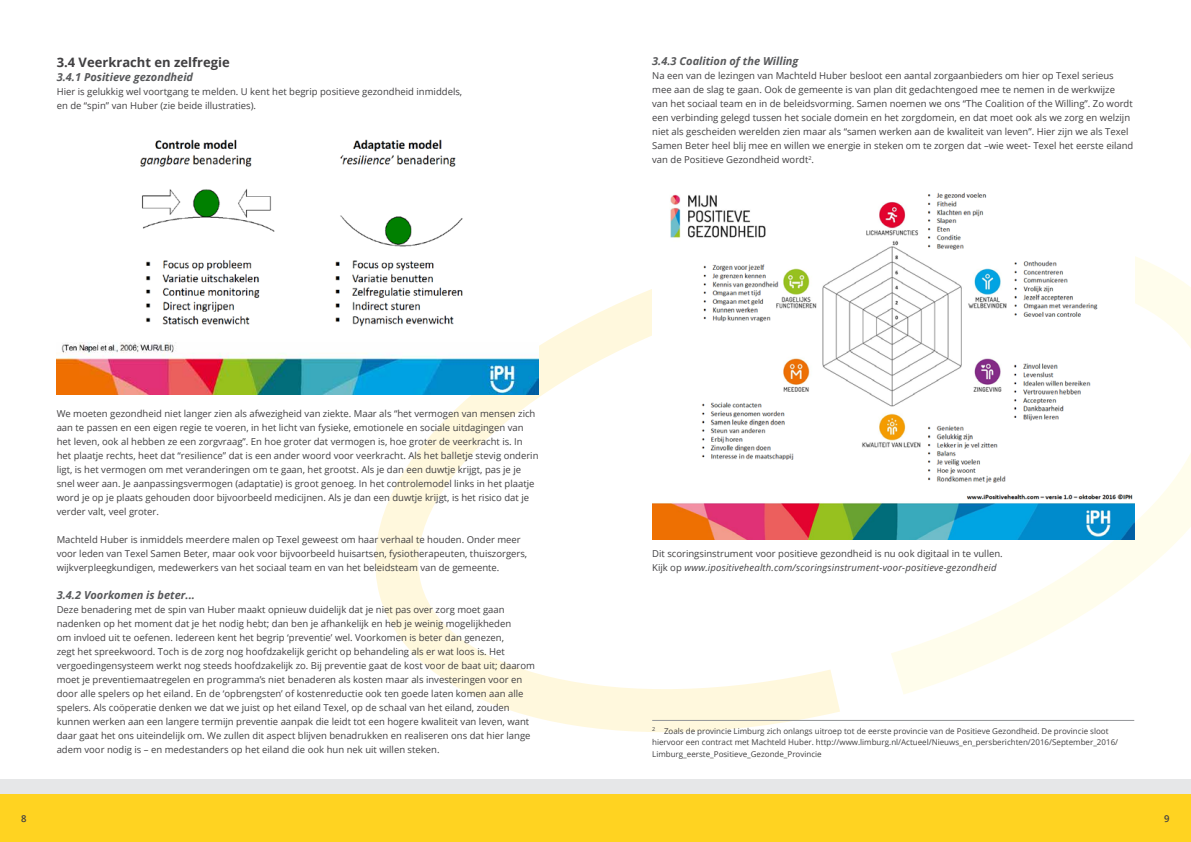
<style>
.page{position:relative;width:1191px;height:842px;background:#fff}
.page>*{position:absolute;margin:0;border:0;box-sizing:border-box;transform-origin:0 0}
.t1{font:700 13px "Open Sans";color:#414042}
.t2{font:italic 700 11px "Open Sans";color:#58595b}
.t3{font:9.5px/14px "Open Sans";color:#414042}
.t4{font:600 9.5px "Open Sans";color:#414042}
.t5{font:8px/11.5px "Open Sans";color:#414042}
.s1{font-style:italic}
</style>
<div class="page">
<svg style="left:840px;top:256px;width:351px;height:438px"></svg>
<svg style="left:363px;top:289px;width:477px;height:443px"></svg>
<div style="left:0;top:794px;width:1191px;height:48px;background:#ffd321"></div>
<div style="left:0;top:780px;width:1191px;height:14px;background:#e6e7e8"></div>
<div style="left:57px;top:127px;width:482px;height:244px;background:#fff"></div>
<img style="left:140px;top:139px;width:316px;height:28px">
<img style="left:57px;top:343px;width:482px;height:51px">
<img style="left:142px;top:188px;width:321px;height:59px">
<img style="left:146px;top:260px;width:317px;height:67px">
<img style="left:652px;top:193px;width:482px;height:346px">
<hr style="left:652px;top:720px;width:482px;height:1px;background:#939598">
<h1 class="t1" style="left:57px;top:53px;width:174px">3.4 Veerkracht en zelfregie</h1>
<p class="t2" style="left:57px;top:69px;width:138px">3.4.1 Positieve gezondheid</p>
<p class="t3" style="left:57px;top:84px;width:407px">Hier is gelukkig wel voortgang te melden. U kent het begrip positieve gezondheid inmiddels, en de “spin” van Huber (zie beide illustraties).</p>
<p class="t3" style="left:57px;top:406px;width:483px">We moeten gezondheid niet langer zien als afwezigheid van ziekte. Maar als “het vermogen van mensen zich aan te passen en een eigen regie te voeren, in het licht van fysieke, emotionele en sociale uitdagingen van het leven, ook al hebben ze een zorgvraag”. En hoe groter dat vermogen is, hoe groter de veerkracht is. In het plaatje rechts, heet dat “resilience” dat is een ander woord voor veerkracht. Als het balletje stevig onderin ligt, is het vermogen om met veranderingen om te gaan, het grootst. Als je dan een duwtje krijgt, pas je je snel weer aan. Je aanpassingsvermogen (adaptatie) is groot genoeg. In het controlemodel links in het plaatje word je op je plaats gehouden door bijvoorbeeld medicijnen. Als je dan een duwtje krijgt, is het risico dat je verder valt, veel groter.</p>
<p class="t3" style="left:57px;top:532px;width:472px">Machteld Huber is inmiddels meerdere malen op Texel geweest om haar verhaal te houden. Onder meer voor leden van Texel Samen Beter, maar ook voor bijvoorbeeld huisartsen, fysiotherapeuten, thuiszorgers, wijkverpleegkundigen, medewerkers van het sociaal team en van het beleidsteam van de gemeente.</p>
<p class="t2" style="left:57px;top:587px;width:140px">3.4.2 Voorkomen is beter...</p>
<p class="t3" style="left:57px;top:602px;width:480px">Deze benadering met de spin van Huber maakt opnieuw duidelijk dat je niet pas over zorg moet gaan nadenken op het moment dat je het nodig hebt; dan ben je afhankelijk en heb je weinig mogelijkheden<br>om invloed uit te oefenen. Iedereen kent het begrip ‘preventie’ wel. Voorkomen is beter dan genezen,<br>zegt het spreekwoord. Toch is de zorg nog hoofdzakelijk gericht op behandeling als er wat loos is. Het vergoedingensysteem werkt nog steeds hoofdzakelijk zo. Bij preventie gaat de kost voor de baat uit; daarom moet je preventiemaatregelen en programma’s niet benaderen als kosten maar als investeringen voor en door alle spelers op het eiland. En de ‘opbrengsten’ of kostenreductie ook ten goede laten komen aan alle spelers. Als coöperatie denken we dat we juist op het eiland Texel, op de schaal van het eiland, zouden kunnen werken aan een langere termijn preventie aanpak die leidt tot een hogere kwaliteit van leven, want daar gaat het ons uiteindelijk om. We zullen dit aspect blijven benadrukken en realiseren ons dat hier lange adem voor nodig is – en medestanders op het eiland die ook hun nek uit willen steken.</p>
<p class="t2" style="left:652px;top:53px;width:148px">3.4.3 Coalition of the Willing</p>
<p class="t3" style="left:652px;top:68px;width:483px">Na een van de lezingen van Machteld Huber besloot een aantal zorgaanbieders om hier op Texel serieus mee aan de slag te gaan. Ook de gemeente is van plan dit gedachtengoed mee te nemen in de werkwijze<br>van het sociaal team en in de beleidsvorming. Samen noemen we ons “The Coalition of the Willing”. Zo wordt een verbinding gelegd tussen het sociale domein en het zorgdomein, en dat moet ook als we zorg en welzijn niet als gescheiden werelden zien maar als “samen werken aan de kwaliteit van leven”. Hier zijn we als Texel Samen Beter heel blij mee en willen we energie in steken om te zorgen dat –wie weet- Texel het eerste eiland van de Positieve Gezondheid wordt<sup>2</sup>.</p>
<p class="t3" style="left:652px;top:547px;width:352px">Dit scoringsinstrument voor positieve gezondheid is nu ook digitaal in te vullen.<br>Kijk op <span class="s1">www.ipositivehealth.com/scoringsinstrument-voor-positieve-gezondheid</span></p>
<p class="t5" style="left:652px;top:725px;width:467px"><sup>2</sup> Zoals de provincie Limburg zich onlangs uitroep tot de eerste provincie van de Positieve Gezondheid. De provincie sloot hiervoor een contract met Machteld Huber. http://www.limburg.nl/Actueel/Nieuws_en_persberichten/2016/September_2016/<br>Limburg_eerste_Positieve_Gezonde_Provincie</p>
<p class="t4" style="left:21px;top:811px;width:7px">8</p>
<p class="t4" style="left:1164px;top:811px;width:7px">9</p>
</div>
